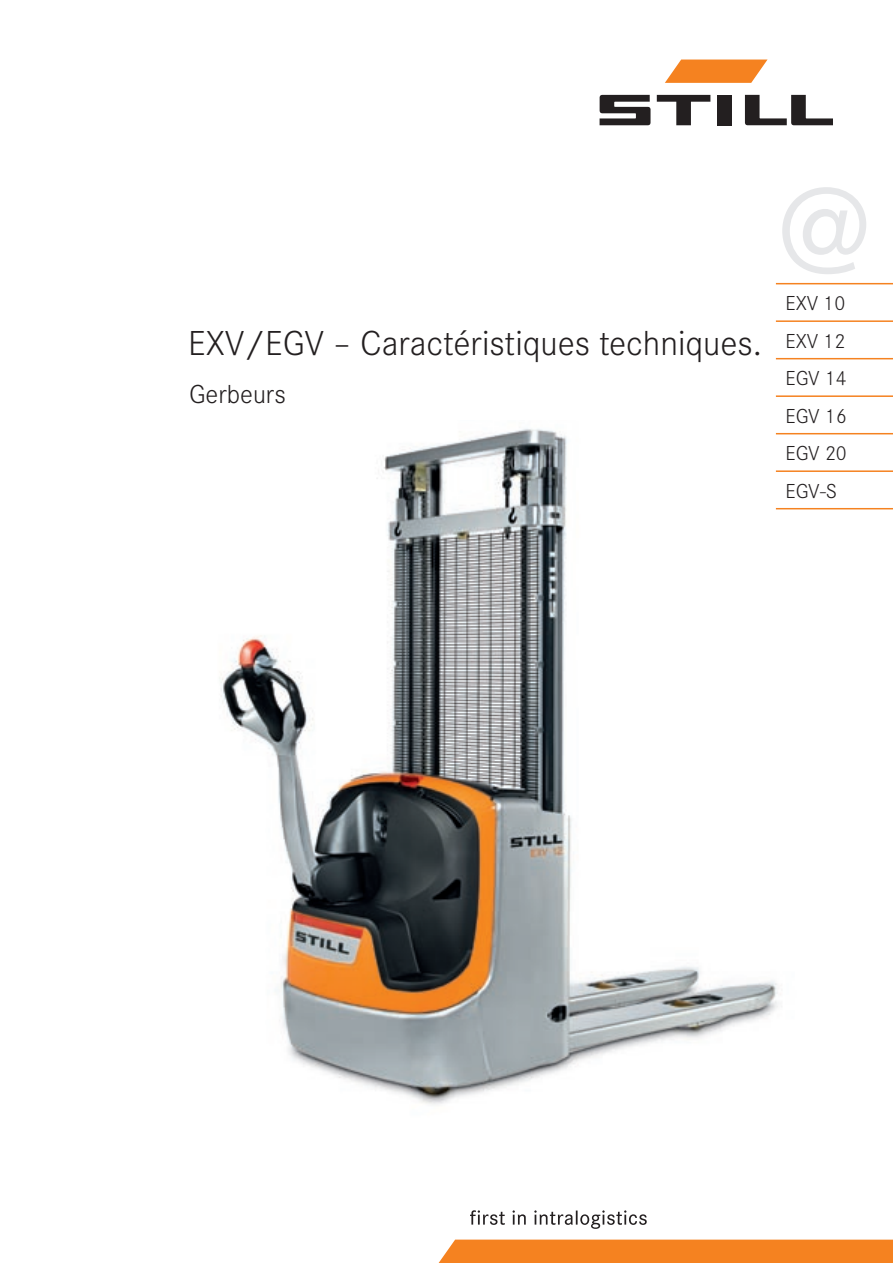
<style>
.page{position:relative;width:893px;height:1263px;background:#fff}
.page>*{position:absolute;margin:0;border:0;box-sizing:border-box;transform-origin:0 0}
.t1{font:500 126px "Corporate S";color:#e6e7e9}
.titelhead{font:300 36px "Corporate S";color:#231f20}
.titelsub{font:300 27px "Corporate S";color:#231f20}
.t2{font:300 21px "Corporate S";color:#231f20}
</style>
<div class="page">
<img style="left:219px;top:428px;width:616px;height:677px">
<div style="left:438px;top:1239px;width:455px;height:24px;background:#f58220"></div>
<hr style="left:776px;top:283px;width:117px;height:1px;background:#f58220">
<svg style="left:470px;top:1210px;width:177px;height:19px"></svg>
<svg style="left:657px;top:95px;width:53px;height:30px"></svg>
<div style="left:717px;top:95px;width:14px;height:30px;background:#231f20"></div>
<svg style="left:600px;top:95px;width:50px;height:30px"></svg>
<svg style="left:745px;top:95px;width:88px;height:30px"></svg>
<svg style="left:665px;top:60px;width:102px;height:23px;background:#f69543"></svg>
<hr style="left:776px;top:320px;width:117px;height:2px;background:#f58220">
<hr style="left:776px;top:358px;width:117px;height:1px;background:#f58220">
<hr style="left:776px;top:395px;width:117px;height:2px;background:#f58220">
<hr style="left:776px;top:433px;width:117px;height:1px;background:#f58220">
<hr style="left:776px;top:470px;width:117px;height:2px;background:#f58220">
<hr style="left:776px;top:508px;width:117px;height:1px;background:#f58220">
<p class="titelhead" style="left:188px;top:322px;width:575px">EXV/EGV – Caractéristiques techniques.</p>
<p class="titelsub" style="left:189px;top:378px;width:98px">Gerbeurs</p>
<h1 class="t1" style="left:778px;top:159px;width:94px">@</h1>
<p class="t2" style="left:785px;top:292px;width:61px">EXV 10</p>
<p class="t2" style="left:785px;top:329px;width:61px">EXV 12</p>
<p class="t2" style="left:785px;top:367px;width:63px">EGV 14</p>
<p class="t2" style="left:785px;top:404px;width:63px">EGV 16</p>
<p class="t2" style="left:785px;top:442px;width:63px">EGV 20</p>
<p class="t2" style="left:785px;top:479px;width:53px">EGV-S</p>
</div>
